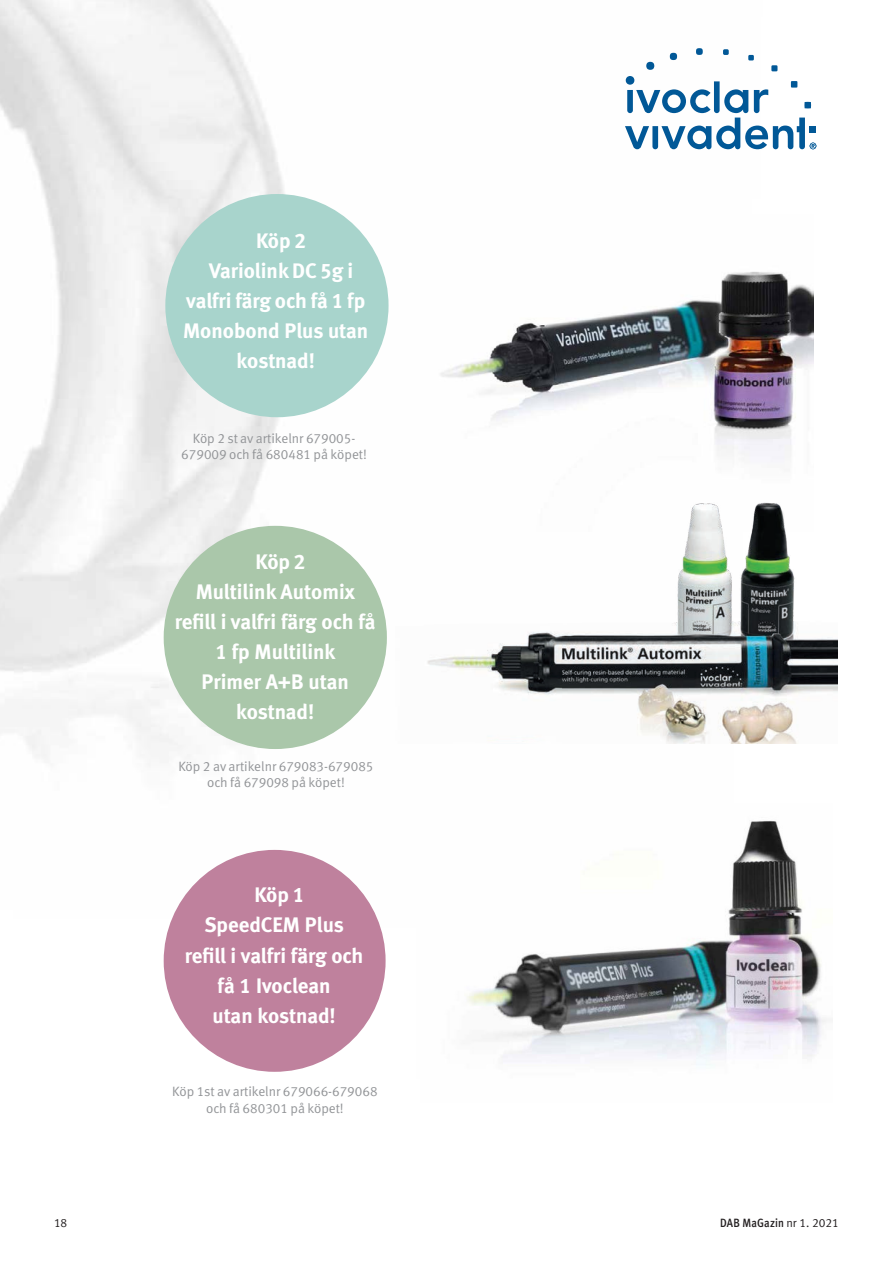
<style>
.page{position:relative;width:893px;height:1263px;background:#fff}
.page>*{position:absolute;margin:0;border:0;box-sizing:border-box;transform-origin:0 0}
.t1{font:21px/30px "Meta Bold LF";color:#fff;text-align:center}
.Text_10p{font:13.5px/16.5px "Meta Normal LF";color:#939598;text-align:center}
.t2{font:12px "Meta Medium LF";letter-spacing:.015em;color:#231f20;scale:.9 1}
.t3{font:12px "Meta Normal LF";color:#231f20}
.s1{font-family:"Meta Normal LF"}
</style>
<div class="page">
<img style="left:467px;top:817px;width:360px;height:249px">
<svg style="left:625px;top:48px;width:191px;height:101px"></svg>
<img style="left:439px;top:271px;width:375px;height:222px">
<img style="left:426px;top:493px;width:412px;height:250px">
<div style="left:165px;top:194px;width:224px;height:223px;background:#a8d4cc;border-radius:50%"></div>
<div style="left:164px;top:850px;width:222px;height:222px;background:#bf819d;border-radius:50%"></div>
<div style="left:164px;top:526px;width:223px;height:223px;background:#aac7aa;border-radius:50%"></div>
<p class="t1" style="left:256px;top:225px;width:52px">Köp 2</p>
<p class="t1" style="left:186px;top:255px;width:180px">Variolink DC 5g i valfri färg och få 1 fp</p>
<p class="t1" style="left:183px;top:315px;width:187px">Monobond Plus utan kostnad!</p>
<p class="Text_10p" style="left:181px;top:430px;width:187px">Köp 2 st av artikelnr 679005-<br>679009 och få 680481 på köpet!</p>
<p class="t1" style="left:255px;top:546px;width:52px">Köp 2</p>
<p class="t1" style="left:175px;top:576px;width:202px">Multilink Automix refill i valfri färg och få<br>1 fp Multilink<br>Primer A+B utan kostnad!</p>
<p class="Text_10p" style="left:179px;top:757px;width:196px">Köp 2 av artikelnr 679083-679085 och få 679098 på köpet!</p>
<p class="t1" style="left:254px;top:880px;width:52px">Köp 1</p>
<p class="t1" style="left:185px;top:910px;width:180px">SpeedCEM Plus refill i valfri färg och få 1 Ivoclean<br>utan kostnad!</p>
<p class="Text_10p" style="left:172px;top:1083px;width:207px">Köp 1st av artikelnr 679066-679068 och få 680301 på köpet!</p>
<p class="t3" style="left:54px;top:1216px;width:15px">18</p>
<p class="t2" style="left:720px;top:1216px;width:133px">DAB MaGazin <span class="s1">nr 1. 2021</span></p>
</div>
